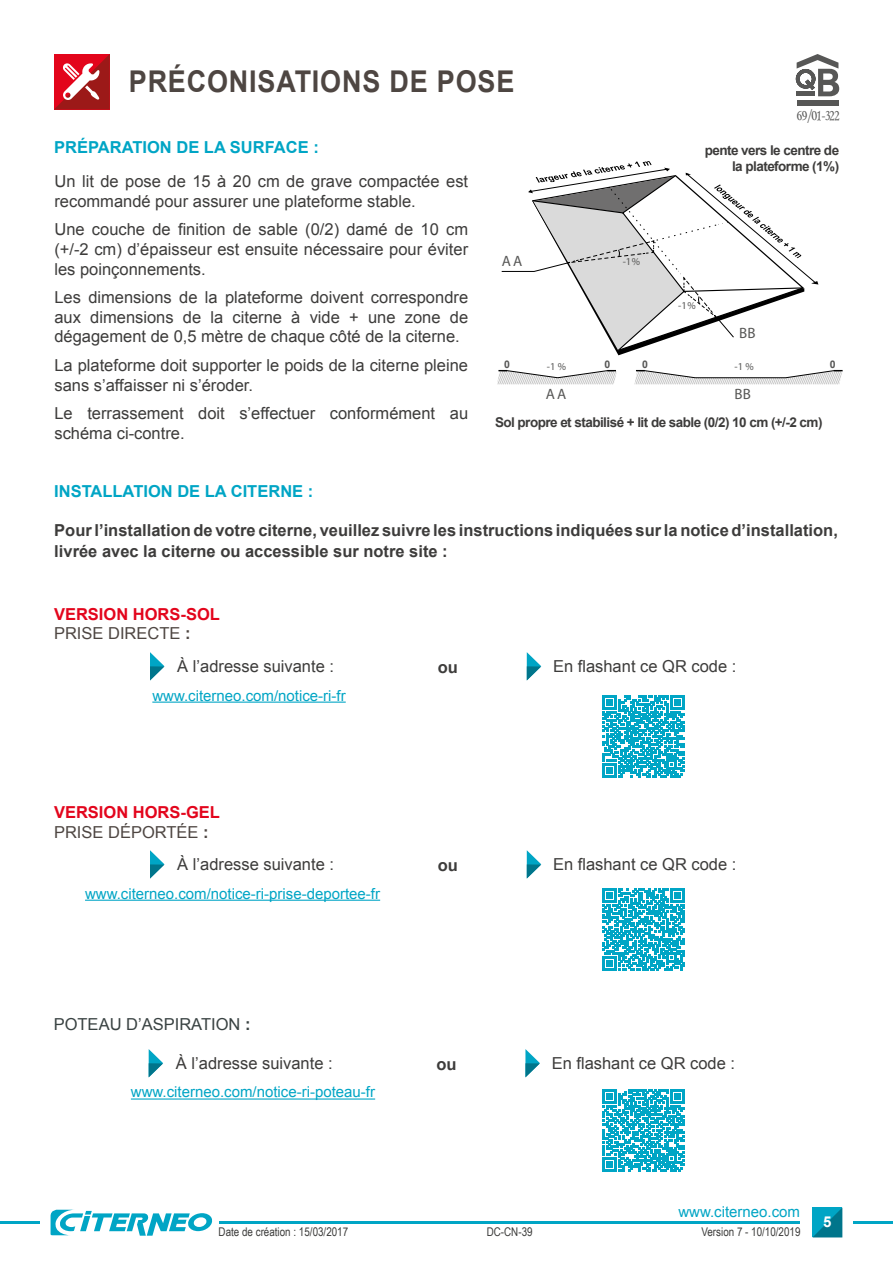
<style>
.page{position:relative;width:893px;height:1263px;background:#fff}
.page>*{position:absolute;margin:0;border:0;box-sizing:border-box;transform-origin:0 0}
.t1{font:700 30px "Arial";letter-spacing:.03em;color:#4e4642;scale:.9 1}
.t2{font:16.5px/19.8px "Arial";color:#3d3c3b}
.t3{font:700 16.5px/21.6px "Arial";color:#3d3c3b}
.t4{font:700 16.5px/19.8px "Arial";color:#e3051c}
.t5{font:700 16.5px "Arial";color:#00a5c5}
.t6{font:16.5px "Arial";color:#394242}
.t7{font:italic 15.75px "Monotype Corsiva";color:#575756;scale:.85 1}
.t8{font:15px "Arial";color:#00a5c5}
.t9{font:15px "Myriad Pro";letter-spacing:.075em;color:#575756}
.t10{font:700 15px "Arial";color:#fff}
.t11{font:700 13.5px/16.2px "Arial";letter-spacing:-.04em;color:#3d3c3b;text-align:right}
.t12{font:12px "Arial Narrow";color:#3c3c3b}
.t13{font:10.5px "Myriad Pro";color:#575756}
.t14{font:700 10.5px "Arial";color:#575756}
.s1{font-weight:400;color:#4e4642}
.s2{color:#4e4642}
.s3{font-weight:700}
</style>
<div class="page">
<hr style="left:0;top:1221px;width:39px;height:3px;background:#00a5c5">
<hr style="left:854px;top:1221px;width:39px;height:3px;background:#00a5c5">
<hr style="left:219px;top:1221px;width:581px;height:3px;background:#00a5c5">
<svg style="left:812px;top:1207px;width:30px;height:30px"></svg>
<svg style="left:51px;top:1210px;width:161px;height:26px"></svg>
<svg style="left:497px;top:370px;width:120px;height:15px"></svg>
<svg style="left:634px;top:370px;width:209px;height:15px"></svg>
<svg style="left:150px;top:652px;width:14px;height:28px"></svg>
<svg style="left:527px;top:652px;width:14px;height:28px"></svg>
<hr style="left:152px;top:701px;width:194px;height:2px;background:#00a5c5">
<svg style="left:150px;top:850px;width:14px;height:29px"></svg>
<svg style="left:527px;top:850px;width:14px;height:29px"></svg>
<hr style="left:85px;top:900px;width:295px;height:1px;background:#00a5c5">
<svg style="left:149px;top:1049px;width:14px;height:28px"></svg>
<svg style="left:525px;top:1049px;width:15px;height:28px"></svg>
<hr style="left:131px;top:1098px;width:244px;height:1px;background:#00a5c5">
<svg style="left:54px;top:54px;width:56px;height:55px;background:#cb3d45"></svg>
<svg style="left:602px;top:695px;width:83px;height:83px"></svg>
<svg style="left:602px;top:888px;width:83px;height:83px"></svg>
<svg style="left:602px;top:1089px;width:83px;height:82px"></svg>
<div style="left:797px;top:100px;width:41px;height:5px;background:#575756"></div>
<svg style="left:796px;top:54px;width:43px;height:42px"></svg>
<svg style="left:501px;top:161px;width:317px;height:189px"></svg>
<h1 class="t1" style="left:129px;top:61px;width:430px">PRÉCONISATIONS DE POSE</h1>
<p class="t7" style="left:796px;top:105px;width:57px">69/01-322</p>
<p class="t5" style="left:54px;top:136px;width:266px">PRÉPARATION DE LA SURFACE :</p>
<p class="t2" style="left:54px;top:171px;width:415px">Un lit de pose de 15 à 20 cm de grave compactée est recommandé pour assurer une plateforme stable.</p>
<p class="t2" style="left:54px;top:219px;width:415px;text-align:justify">Une couche de finition de sable (0/2) damé de 10 cm (+/-2 cm) d’épaisseur est ensuite nécessaire pour éviter les poinçonnements.</p>
<p class="t2" style="left:54px;top:287px;width:415px;text-align:justify">Les dimensions de la plateforme doivent correspondre aux dimensions de la citerne à vide + une zone de dégagement de 0,5 mètre de chaque côté de la citerne.</p>
<p class="t2" style="left:54px;top:355px;width:415px">La plateforme doit supporter le poids de la citerne pleine sans s’affaisser ni s’éroder.</p>
<p class="t2" style="left:54px;top:403px;width:415px">Le terrassement doit s’effectuer conformément au schéma ci-contre.</p>
<p class="t11" style="left:705px;top:142px;width:136px">pente vers le centre de la plateforme (1%)</p>
<p class="t9" style="left:502px;top:252px;width:22px">AA</p>
<p class="t13" style="left:623px;top:255px;width:19px">-1%</p>
<p class="t14" style="left:504px;top:358px;width:7px">0</p>
<p class="t13" style="left:547px;top:360px;width:21px">-1 %</p>
<p class="t14" style="left:604px;top:358px;width:7px">0</p>
<p class="t9" style="left:546px;top:385px;width:22px">AA</p>
<p class="t13" style="left:678px;top:299px;width:19px">-1%</p>
<p class="t9" style="left:739px;top:324px;width:18px">BB</p>
<p class="t14" style="left:642px;top:358px;width:7px">0</p>
<p class="t13" style="left:735px;top:360px;width:21px">-1 %</p>
<p class="t14" style="left:830px;top:358px;width:7px">0</p>
<p class="t9" style="left:734px;top:385px;width:18px">BB</p>
<p class="t11" style="left:495px;top:414px;width:329px">Sol propre et stabilisé + lit de sable (0/2) 10 cm (+/-2 cm)</p>
<p class="t5" style="left:54px;top:480px;width:261px">INSTALLATION DE LA CITERNE :</p>
<p class="t3" style="left:54px;top:520px;width:785px">Pour l’installation de votre citerne, veuillez suivre les instructions indiquées sur la notice d’installation, livrée avec la citerne ou accessible sur notre site :</p>
<p class="t4" style="left:54px;top:604px;width:167px">VERSION HORS-SOL<br><span class="s1">PRISE DIRECTE</span> <span class="s2">:</span></p>
<p class="t2" style="left:177px;top:656px;width:158px">À l’adresse suivante :</p>
<p class="t3" style="left:438px;top:657px;width:22px">ou</p>
<p class="t2" style="left:553px;top:657px;width:185px">En flashant ce QR code :</p>
<p class="t8" style="left:152px;top:685px;width:195px">www.citerneo.com/notice-ri-fr</p>
<p class="t4" style="left:54px;top:802px;width:167px">VERSION HORS-GEL<br><span class="s1">PRISE DÉPORTÉE</span> <span class="s2">:</span></p>
<p class="t2" style="left:177px;top:854px;width:158px">À l’adresse suivante :</p>
<p class="t3" style="left:438px;top:855px;width:22px">ou</p>
<p class="t2" style="left:553px;top:855px;width:185px">En flashant ce QR code :</p>
<p class="t8" style="left:85px;top:883px;width:297px">www.citerneo.com/notice-ri-prise-deportee-fr</p>
<p class="t6" style="left:54px;top:1014px;width:198px">POTEAU D’ASPIRATION <span class="s3">:</span></p>
<p class="t2" style="left:176px;top:1053px;width:158px">À l’adresse suivante :</p>
<p class="t3" style="left:437px;top:1054px;width:22px">ou</p>
<p class="t2" style="left:552px;top:1053px;width:185px">En flashant ce QR code :</p>
<p class="t8" style="left:131px;top:1082px;width:246px">www.citerneo.com/notice-ri-poteau-fr</p>
<p class="t8" style="left:678px;top:1202px;width:123px">www.citerneo.com</p>
<p class="t12" style="left:219px;top:1223px;width:131px">Date de création : 15/03/2017</p>
<p class="t12" style="left:487px;top:1223px;width:47px">DC-CN-39</p>
<p class="t12" style="left:701px;top:1223px;width:101px">Version 7 - 10/10/2019</p>
<p class="t10" style="left:823px;top:1211px;width:10px">5</p>
</div>
